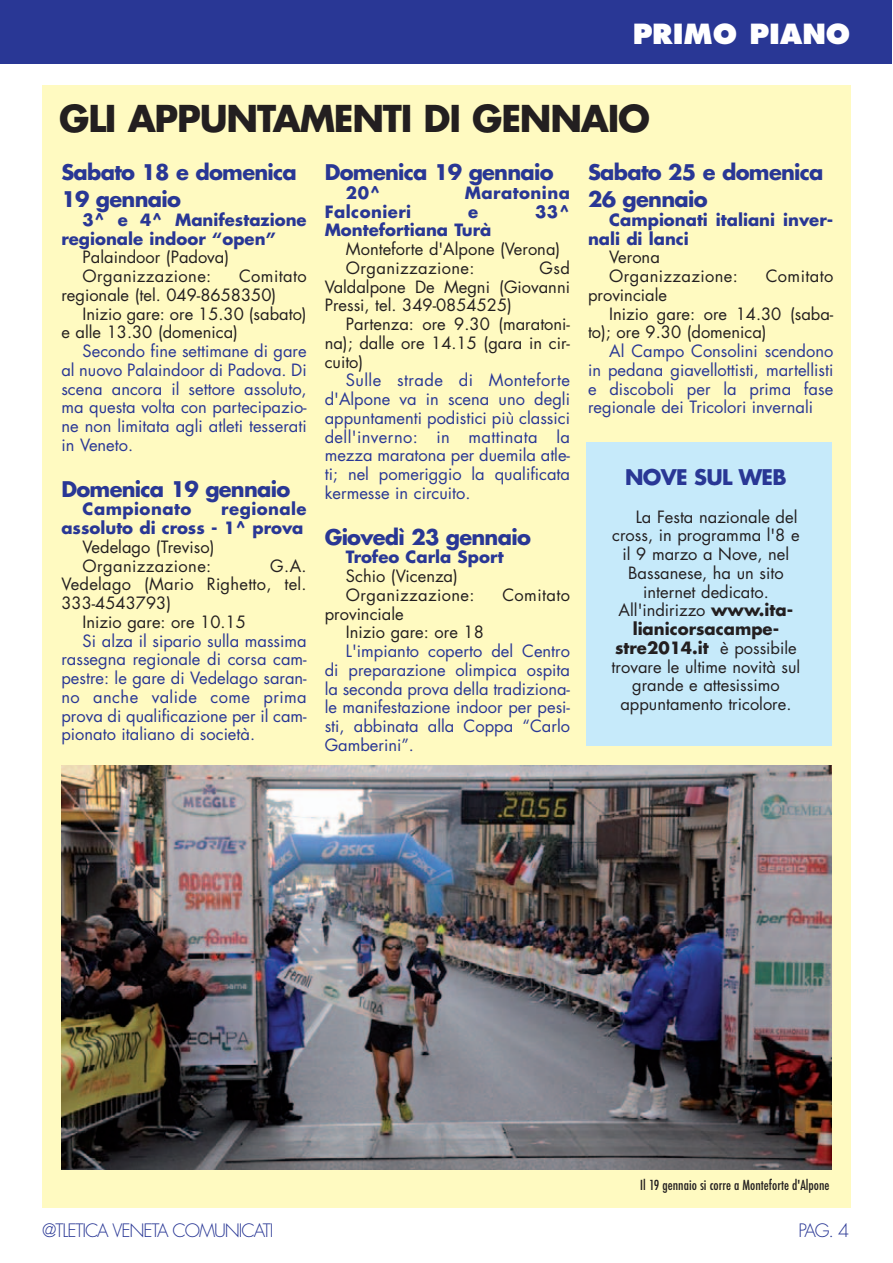
<style>
.page{position:relative;width:893px;height:1263px;background:#fff}
.page>*{position:absolute;margin:0;border:0;box-sizing:border-box;transform-origin:0 0}
.t1{font:700 36px "Futura";letter-spacing:-.035em;color:#231f20}
.t2{font:800 27px "Futura";color:#fff}
.t3{font:700 21px/27px "Futura";letter-spacing:-.035em;color:#293795}
.t4{font:300 18px "Futura";letter-spacing:-.06em;color:#293795}
.t5{font:16.5px/18.8px "Futura";color:#293795;text-align:justify}
.t6{font:16.5px/18.8px "Futura";color:#231f20}
.t7{font:700 16.5px/18.8px "Futura";color:#293795}
.t8{font:16.5px/18.8px "Futura";letter-spacing:.025em;color:#231f20}
.t9{font:700 16.5px "Futura";color:#231f20}
.t10{font:700 16.5px "Futura";letter-spacing:.025em;color:#293795}
.t11{font:16.5px "Futura";letter-spacing:.02em;color:#231f20}
.t12{font:500 condensed 13.5px "Futura";color:#231f20}
.s1{font-weight:700}
.s2{font-weight:400}
</style>
<div class="page">
<div style="left:42px;top:85px;width:808px;height:1123px;background:#fffac1"></div>
<div style="left:587px;top:443px;width:245px;height:303px;background:#c6eafa"></div>
<div style="left:0;top:0;width:892px;height:64px;background:#293795"></div>
<img style="left:61px;top:765px;width:770px;height:404px">
<h2 class="t2" style="left:633px;top:22px;width:219px">PRIMO PIANO</h2>
<h1 class="t1" style="left:59px;top:102px;width:592px">GLI APPUNTAMENTI DI GENNAIO</h1>
<p class="t3" style="left:61px;top:161px;width:237px">Sabato 18 e domenica<br>19 gennaio</p>
<p class="t7" style="left:61px;top:212px;width:247px;text-indent:21px">3^ e 4^ Manifestazione regionale indoor “open”</p>
<p class="t6" style="left:83px;top:249px;width:148px">Palaindoor (Padova)<br>Organizzazione:</p>
<p class="t6" style="left:61px;top:268px;width:247px;text-indent:178px">Comitato regionale (tel. 049-8658350)</p>
<p class="t6" style="left:61px;top:305px;width:247px;text-indent:21px">Inizio gare: ore 15.30 (sabato) e alle 13.30 (domenica)</p>
<p class="t5" style="left:61px;top:343px;width:247px;text-indent:21px">Secondo fine settimane di gare al nuovo Palaindoor di Padova. Di scena ancora il settore assoluto, ma questa volta con partecipazio&shy;ne non limitata agli atleti tesserati in Veneto.</p>
<p class="t3" style="left:61px;top:477px;width:230px">Domenica 19 gennaio</p>
<p class="t10" style="left:83px;top:502px;width:110px">Campionato</p>
<p class="t7" style="left:61px;top:501px;width:247px;text-align:right">regionale<br>assoluto di cross - 1^ prova</p>
<p class="t6" style="left:83px;top:539px;width:133px">Vedelago (Treviso)<br>Organizzazione:</p>
<p class="t6" style="left:270px;top:557px;width:38px">G.A.</p>
<p class="t11" style="left:61px;top:577px;width:247px">Vedelago (Mario Righetto, tel.</p>
<p class="t6" style="left:61px;top:595px;width:111px">333-4543793)</p>
<p class="t6" style="left:83px;top:614px;width:165px">Inizio gare: ore 10.15</p>
<p class="t5" style="left:61px;top:632px;width:247px;text-indent:21px">Si alza il sipario sulla massima rassegna regionale di corsa cam&shy;pestre: le gare di Vedelago saran&shy;no anche valide come prima prova di qualificazione per il cam&shy;pionato italiano di società.</p>
<p class="t3" style="left:325px;top:161px;width:230px">Domenica 19 gennaio</p>
<p class="t7" style="left:346px;top:185px;width:36px">20^</p>
<p class="t10" style="left:465px;top:185px;width:107px">Maratonina</p>
<p class="t10" style="left:325px;top:204px;width:88px">Falconieri</p>
<p class="t7" style="left:468px;top:203px;width:12px">e</p>
<p class="t7" style="left:535px;top:203px;width:36px">33^</p>
<p class="t7" style="left:325px;top:222px;width:168px">Montefortiana Turà</p>
<p class="t6" style="left:346px;top:241px;width:216px">Monteforte d'Alpone (Verona)<br>Organizzazione:</p>
<p class="t6" style="left:325px;top:260px;width:247px;text-align:justify;text-indent:215px">Gsd Valdalpone De Megni (Giovanni Pressi, tel. 349-0854525)</p>
<p class="t6" style="left:325px;top:316px;width:247px;text-align:justify;text-indent:21px">Partenza: ore 9.30 (maratoni&shy;na); dalle ore 14.15 (gara in cir&shy;cuito)</p>
<p class="t5" style="left:325px;top:372px;width:247px;text-indent:21px">Sulle strade di Monteforte d'Alpone va in scena uno degli appuntamenti podistici più classici dell'inverno: in mattinata la mezza maratona per duemila atle&shy;ti; nel pomeriggio la qualificata kermesse in circuito.</p>
<p class="t3" style="left:325px;top:525px;width:208px">Giovedì 23 gennaio</p>
<p class="t7" style="left:346px;top:549px;width:159px">Trofeo Carla Sport</p>
<p class="t8" style="left:346px;top:568px;width:130px">Schio (Vicenza)<br>Organizzazione:</p>
<p class="t8" style="left:502px;top:587px;width:69px">Comitato</p>
<p class="t6" style="left:346px;top:605px;width:139px;text-indent:-21px">provinciale<br>Inizio gare: ore 18</p>
<p class="t5" style="left:325px;top:643px;width:247px;text-indent:21px">L'impianto coperto del Centro di preparazione olimpica ospita la seconda prova della tradiziona&shy;le manifestazione indoor per pesi&shy;sti, abbinata alla Coppa “Carlo Gamberini”.</p>
<p class="t3" style="left:588px;top:161px;width:237px">Sabato 25 e domenica<br>26 gennaio</p>
<p class="t7" style="left:588px;top:212px;width:247px;text-indent:21px">Campionati italiani inver&shy;nali di lanci</p>
<p class="t8" style="left:609px;top:249px;width:130px">Verona<br>Organizzazione:</p>
<p class="t8" style="left:766px;top:268px;width:69px">Comitato</p>
<p class="t6" style="left:588px;top:287px;width:80px">provinciale</p>
<p class="t6" style="left:609px;top:305px;width:226px">Inizio gare: ore 14.30 (saba-</p>
<p class="t6" style="left:588px;top:324px;width:180px">to); ore 9.30 (domenica)</p>
<p class="t5" style="left:588px;top:343px;width:247px;text-indent:21px">Al Campo Consolini scendono in pedana giavellottisti, martellisti e discoboli per la prima fase regionale dei Tricolori invernali</p>
<p class="t3" style="left:625px;top:466px;width:163px">NOVE SUL WEB</p>
<p class="t6" style="left:636px;top:509px;width:163px">La Festa nazionale del</p>
<p class="t6" style="left:612px;top:527px;width:189px">cross, in programma l'8 e</p>
<p class="t6" style="left:623px;top:546px;width:168px">il 9 marzo a Nove, nel</p>
<p class="t6" style="left:628px;top:565px;width:157px">Bassanese, ha un sito</p>
<p class="t6" style="left:643px;top:584px;width:127px">internet dedicato.</p>
<p class="t6" style="left:619px;top:602px;width:176px">All'indirizzo <span class="s1">www.ita-</span></p>
<p class="t9" style="left:633px;top:622px;width:148px">lianicorsacampe-</p>
<p class="t9" style="left:615px;top:640px;width:183px">stre2014.it <span class="s2">è possibile</span></p>
<p class="t6" style="left:612px;top:659px;width:190px">trovare le ultime novità sul</p>
<p class="t6" style="left:632px;top:677px;width:149px">grande e attesissimo</p>
<p class="t6" style="left:620px;top:696px;width:173px">appuntamento tricolore.</p>
<p class="t12" style="left:640px;top:1179px;width:191px">Il 19 gennaio si corre a Monteforte d'Alpone</p>
<p class="t4" style="left:42px;top:1222px;width:233px">@TLETICA VENETA COMUNICATI</p>
<p class="t4" style="left:798px;top:1222px;width:52px">PAG. 4</p>
</div>
